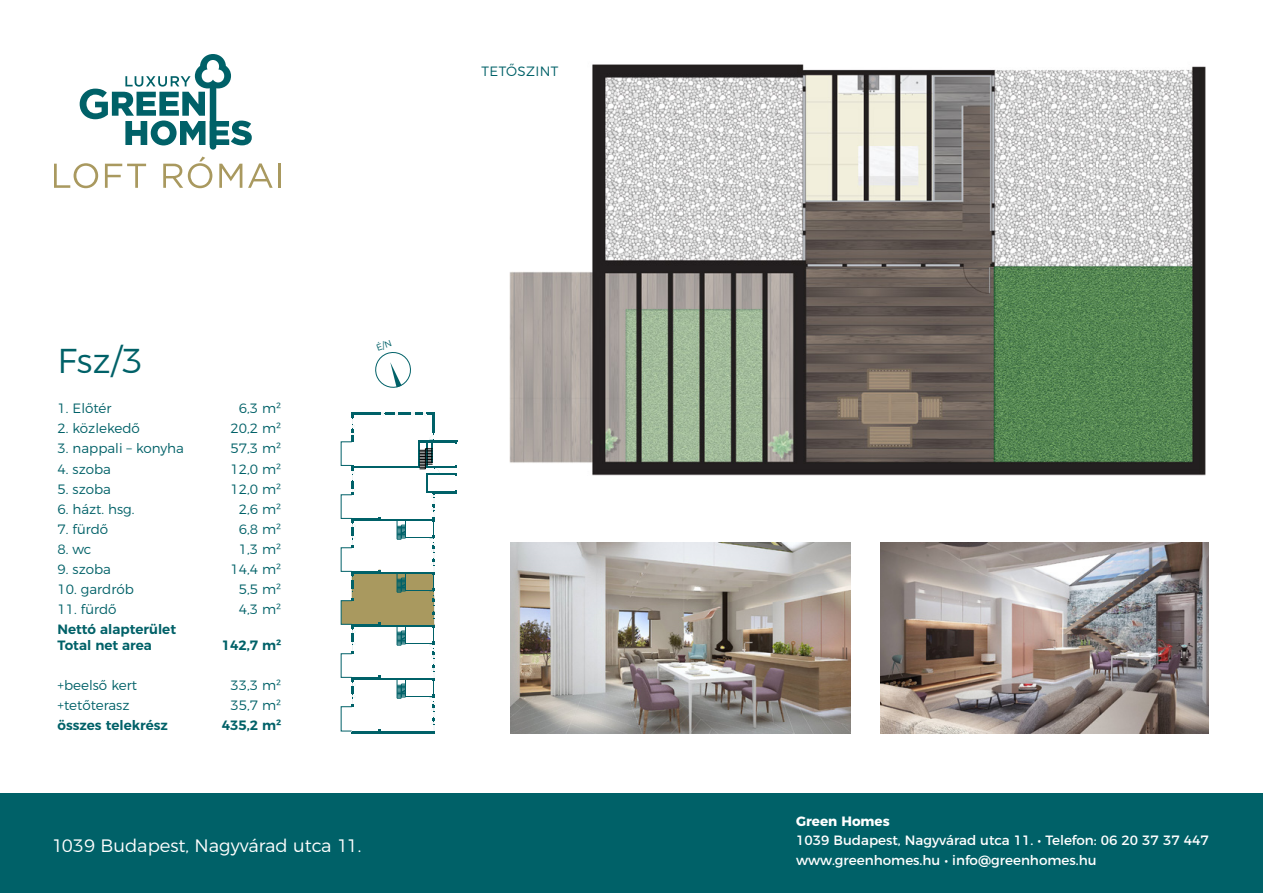
<style>
.page{position:relative;width:1263px;height:893px;background:#fff}
.page>*{position:absolute;margin:0;border:0;box-sizing:border-box;transform-origin:0 0}
.t1{font:300 34.5px "Montserrat";color:#006168}
.t2{font:300 18px "Montserrat";color:#fff}
.t3{font:300 13.5px "Montserrat";color:#006168}
.t4{font:13.5px/19.5px "Montserrat";color:#fff}
.t5{font:600 13.5px/16.2px "Montserrat";color:#006168}
.t6{font:700 13.5px "Montserrat";color:#fff}
.t7{font:300 13.5px "Montserrat";letter-spacing:.03em;color:#006168}
</style>
<div class="page">
<img style="left:509px;top:64px;width:697px;height:412px">
<div style="left:0;top:793px;width:1263px;height:100px;background:#006168"></div>
<svg style="left:80px;top:54px;width:172px;height:91px"></svg>
<div style="left:210px;top:86px;width:6px;height:64px;background:#006168;border-radius:3px"></div>
<svg style="left:54px;top:163px;width:44px;height:25px"></svg>
<svg style="left:105px;top:164px;width:41px;height:24px"></svg>
<svg style="left:163px;top:157px;width:49px;height:31px"></svg>
<svg style="left:219px;top:164px;width:23px;height:24px"></svg>
<svg style="left:248px;top:163px;width:25px;height:25px"></svg>
<hr style="left:278px;top:164px;width:3px;height:24px;background:#a9995f">
<svg style="left:341px;top:412px;width:116px;height:321px"></svg>
<hr style="left:352px;top:732px;width:83px;height:1px;background:#006168">
<img style="left:880px;top:542px;width:329px;height:191px">
<img style="left:510px;top:542px;width:340px;height:192px">
<svg style="left:375px;top:352px;width:36px;height:36px"></svg>
<h1 class="t1" style="left:57px;top:334px;width:87px">Fsz/3</h1>
<p class="t3" style="left:57px;top:398px;width:56px">1. Előtér</p>
<p class="t3" style="left:239px;top:398px;width:44px">6,3 m2</p>
<p class="t3" style="left:57px;top:418px;width:84px">2. közlekedő</p>
<p class="t3" style="left:230px;top:418px;width:52px">20,2 m2</p>
<p class="t3" style="left:57px;top:438px;width:128px">3. nappali – konyha</p>
<p class="t3" style="left:230px;top:438px;width:52px">57,3 m2</p>
<p class="t3" style="left:57px;top:458px;width:55px">4. szoba</p>
<p class="t3" style="left:230px;top:458px;width:52px">12,0 m2</p>
<p class="t3" style="left:57px;top:478px;width:55px">5. szoba</p>
<p class="t3" style="left:230px;top:478px;width:52px">12,0 m2</p>
<p class="t3" style="left:57px;top:498px;width:79px">6. házt. hsg.</p>
<p class="t3" style="left:239px;top:498px;width:44px">2,6 m2</p>
<p class="t3" style="left:57px;top:518px;width:52px">7. fürdő</p>
<p class="t3" style="left:239px;top:518px;width:44px">6,8 m2</p>
<p class="t3" style="left:57px;top:538px;width:36px">8. wc</p>
<p class="t3" style="left:239px;top:538px;width:44px">1,3 m2</p>
<p class="t3" style="left:57px;top:558px;width:55px">9. szoba</p>
<p class="t3" style="left:230px;top:558px;width:52px">14,4 m2</p>
<p class="t3" style="left:57px;top:578px;width:78px">10. gardrób</p>
<p class="t3" style="left:239px;top:578px;width:44px">5,5 m2</p>
<p class="t3" style="left:57px;top:598px;width:61px">11. fürdő</p>
<p class="t3" style="left:239px;top:598px;width:44px">4,3 m2</p>
<p class="t5" style="left:57px;top:620px;width:120px">Nettó alapterület<br>Total net area</p>
<p class="t5" style="left:222px;top:636px;width:61px">142,7 m2</p>
<p class="t3" style="left:57px;top:675px;width:81px">+beelső kert</p>
<p class="t3" style="left:230px;top:675px;width:52px">33,3 m2</p>
<p class="t3" style="left:57px;top:695px;width:74px">+tetőterasz</p>
<p class="t3" style="left:230px;top:695px;width:52px">35,7 m2</p>
<p class="t5" style="left:57px;top:716px;width:112px">összes telekrész</p>
<p class="t5" style="left:222px;top:716px;width:61px">435,2 m2</p>
<h2 class="t2" style="left:52px;top:831px;width:311px">1039 Budapest, Nagyvárad utca 11.</h2>
<p class="t7" style="left:482px;top:60px;width:78px">Tetőszint</p>
<p class="t6" style="left:796px;top:810px;width:95px">Green Homes</p>
<p class="t4" style="left:796px;top:829px;width:414px">1039 Budapest, Nagyvárad utca 11. • Telefon: 06 20 37 37 447 www.greenhomes.hu • info@greenhomes.hu</p>
</div>
